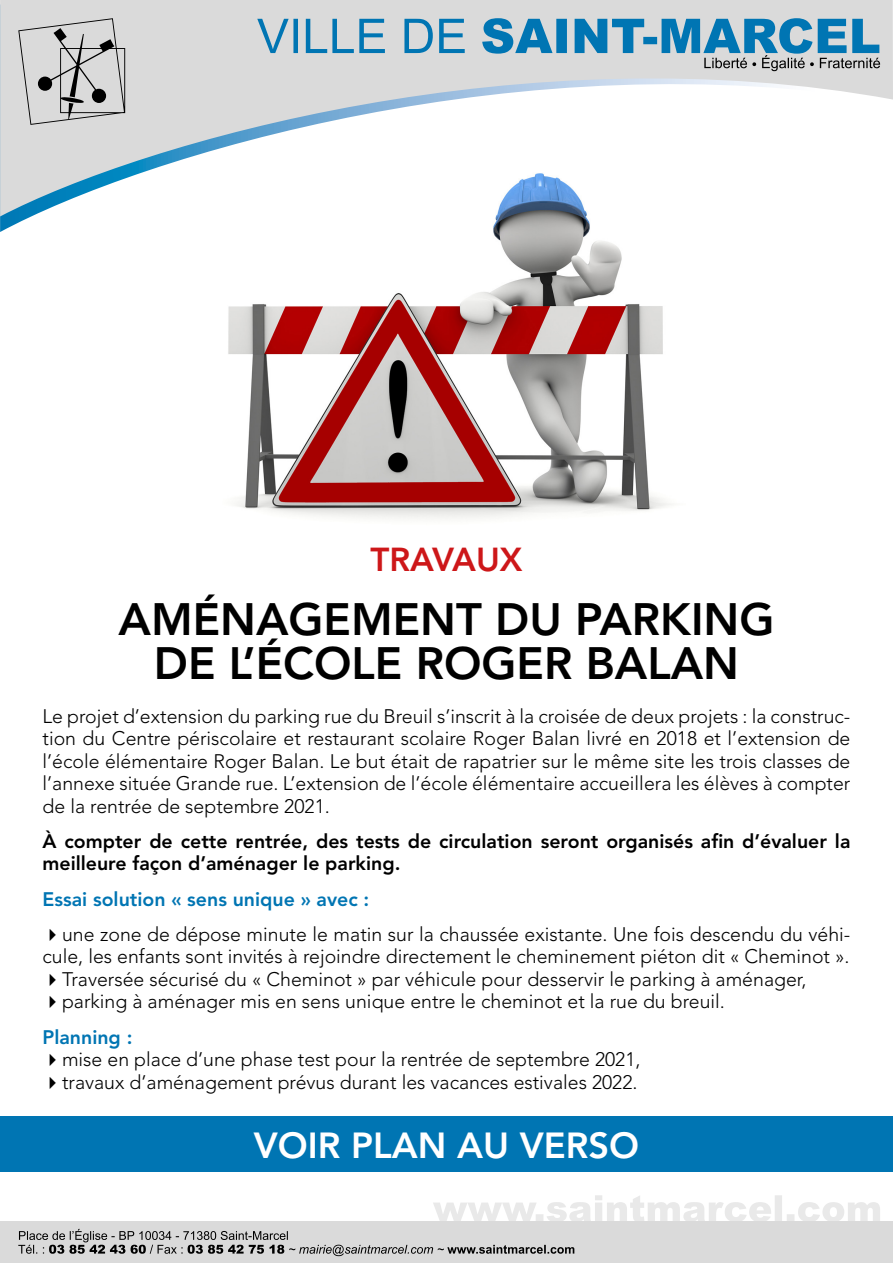
<style>
.page{position:relative;width:893px;height:1263px;background:#fff}
.page>*{position:absolute;margin:0;border:0;box-sizing:border-box;transform-origin:0 0}
.t1{font:800 45px/43.5px "Avenir LT Std";color:#000;text-align:center}
.t2{font:800 36px "Avenir LT Std";color:#fff}
.t3{font:800 33px "Avenir LT Std";color:#cd1719}
.t4{font:300 19.5px/22.5px "Avenir LT Std";color:#000}
.t5{font:800 19.5px/22.5px "Avenir LT Std";color:#000}
.t6{font:800 19.5px "Avenir LT Std";color:#0075b3}
.s1{font-weight:800;color:#0075b3}
</style>
<div class="page">
<img style="left:228px;top:232px;width:444px;height:287px">
<svg style="left:0;top:216px;width:590px;height:16px"></svg>
<svg style="left:0;top:0;width:893px;height:216px"></svg>
<svg style="left:18px;top:18px;width:107px;height:107px;background:#bcbcbc"></svg>
<svg style="left:257px;top:18px;width:623px;height:53px;background:#94b8ca"></svg>
<svg style="left:433px;top:1195px;width:447px;height:26px"></svg>
<div style="left:0;top:1221px;width:893px;height:42px;background:#dadada"></div>
<svg style="left:18px;top:1229px;width:556px;height:27px"></svg>
<div style="left:0;top:1116px;width:893px;height:55px;background:#0075b3"></div>
<h3 class="t3" style="left:370px;top:539px;width:153px">TRAVAUX</h3>
<h1 class="t1" style="left:119px;top:598px;width:657px">AMÉNAGEMENT DU PARKING<br>DE L’ÉCOLE ROGER BALAN</h1>
<p class="t4" style="left:43px;top:705px;width:809px;text-align:justify">Le projet d’extension du parking rue du Breuil s’inscrit à la croisée de deux projets : la construc&shy;tion du Centre périscolaire et restaurant scolaire Roger Balan livré en 2018 et l’extension de l’école élémentaire Roger Balan. Le but était de rapatrier sur le même site les trois classes de l’annexe située Grande rue. L’extension de l’école élémentaire accueillera les élèves à compter de la rentrée de septembre 2021.</p>
<p class="t5" style="left:43px;top:830px;width:809px">À compter de cette rentrée, des tests de circulation seront organisés afin d’évaluer la meilleure façon d’aménager le parking.</p>
<p class="t6" style="left:43px;top:887px;width:328px">Essai solution « sens unique » avec :</p>
<p class="t4" style="left:43px;top:923px;width:809px">✔une zone de dépose minute le matin sur la chaussée existante. Une fois descendu du véhi&shy;cule, les enfants sont invités à rejoindre directement le cheminement piéton dit « Cheminot ».</p>
<p class="t4" style="left:43px;top:968px;width:766px">✔Traversée sécurisé du « Cheminot » par véhicule pour desservir le parking à aménager,</p>
<p class="t4" style="left:43px;top:984px;width:684px;line-height:35.2px">✔parking à aménager mis en sens unique entre le cheminot et la rue du breuil.<br><span class="s1">Planning :</span></p>
<p class="t4" style="left:43px;top:1048px;width:600px">✔mise en place d’une phase test pour la rentrée de septembre 2021,</p>
<p class="t4" style="left:43px;top:1071px;width:597px">✔travaux d’aménagement prévus durant les vacances estivales 2022.</p>
<h2 class="t2" style="left:254px;top:1124px;width:387px">VOIR PLAN AU VERSO</h2>
</div>
